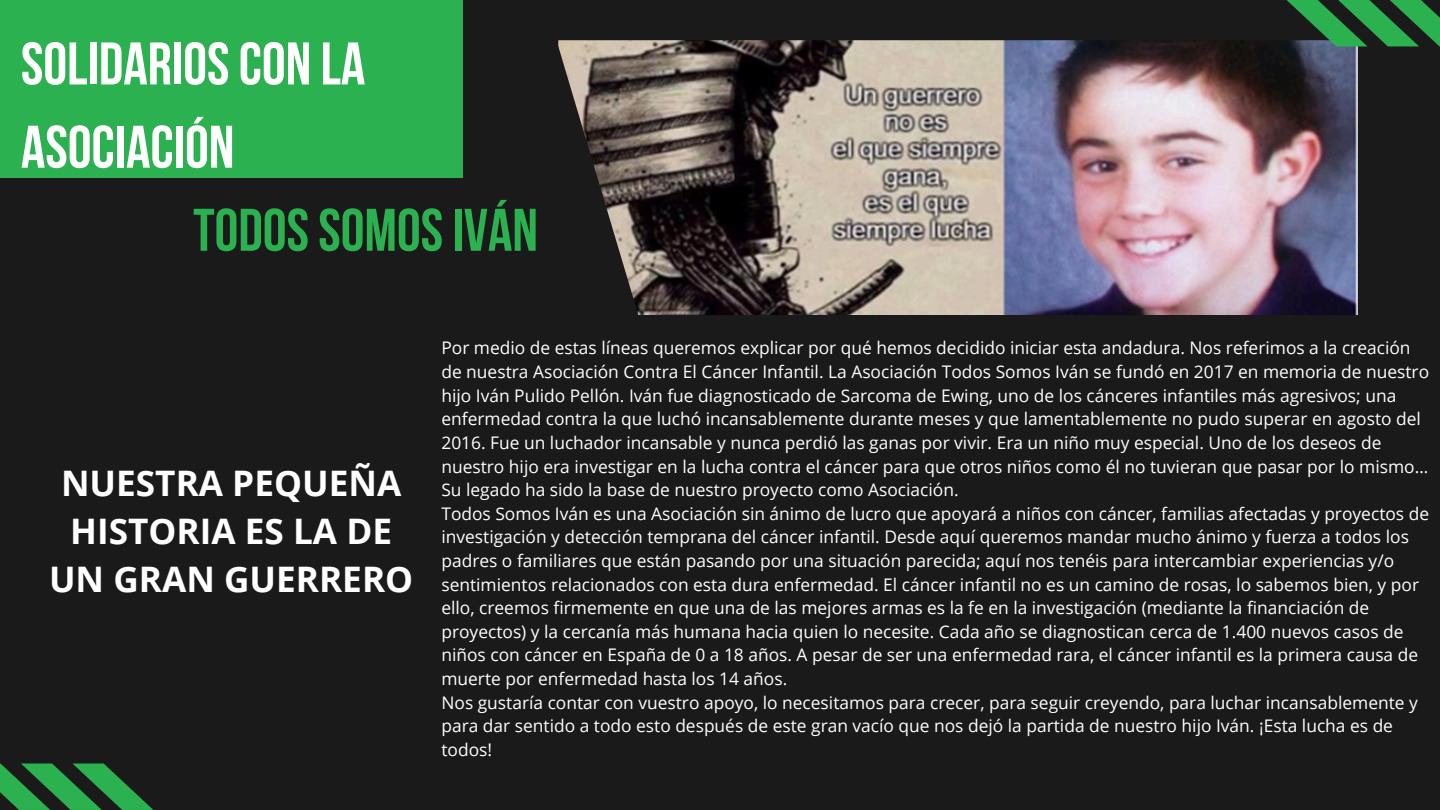
<style>
.page{position:relative;width:1440px;height:810px;background:#1b1a1a}
.page>*{position:absolute;margin:0;border:0;box-sizing:border-box;transform-origin:0 0}
.t1{font:700 60px/83.2px "Bebas Neue";color:#fff}
.t2{font:700 60px "Bebas Neue";color:#2bb150}
.t3{font:700 35.2px/48px "Open Sans";color:#fff;text-align:center}
.t4{font:17.4px/23.6px "Open Sans";color:#fff}
</style>
<div class="page">
<div style="left:0;top:0;width:462px;height:178px;background:#2bb150"></div>
<img style="left:558px;top:40px;width:801px;height:275px">
<svg style="left:1287px;top:0;width:153px;height:46px"></svg>
<svg style="left:0;top:764px;width:153px;height:46px"></svg>
<h1 class="t1" style="left:21px;top:28px;width:346px">SOLIDARIOSCON LA<br>ASOCIACIÓN</h1>
<p class="t2" style="left:193px;top:206px;width:346px">TODOSSOMOSIVÁN</p>
<h1 class="t3" style="left:49px;top:459px;width:366px">NUESTRA PEQUEÑA<br>HISTORIA ES LA DE<br>UN GRAN GUERRERO</h1>
<h2 class="t4" style="left:441px;top:336px;width:989px">Por medio de estas líneas queremos explicar por qué hemos decidido iniciar esta andadura. Nos referimos a la creación de nuestra Asociación Contra El Cáncer Infantil. La Asociación Todos Somos Iván se fundó en 2017 en memoria de nuestro hijo Iván Pulido Pellón. Iván fue diagnosticado de Sarcoma de Ewing, uno de los cánceres infantiles más agresivos; una enfermedad contra la que luchó incansablemente durante meses y que lamentablemente no pudo superar en agosto del 2016. Fue un luchador incansable y nunca perdió las ganas por vivir. Era un niño muy especial. Uno de los deseos de nuestro hijo era investigar en la lucha contra el cáncer para que otros niños como él no tuvieran que pasar por lo mismo… Su legado ha sido la base de nuestro proyecto como Asociación.</h2>
<p class="t4" style="left:441px;top:501px;width:989px">Todos Somos Iván es una Asociación sin ánimo de lucro que apoyará a niños con cáncer, familias afectadas y proyectos de investigación y detección temprana del cáncer infantil. Desde aquí queremos mandar mucho ánimo y fuerza a todos los padres o familiares que están pasando por una situación parecida; aquí nos tenéis para intercambiar experiencias y/o sentimientos relacionados con esta dura enfermedad. El cáncer infantil no es un camino de rosas, lo sabemos bien, y por ello, creemos firmemente en que una de las mejores armas es la fe en la investigación (mediante la financiación de proyectos) y la cercanía más humana hacia quien lo necesite. Cada año se diagnostican cerca de 1.400 nuevos casos de niños con cáncer en España de 0 a 18 años. A pesar de ser una enfermedad rara, el cáncer infantil es la primera causa de muerte por enfermedad hasta los 14 años.</p>
<p class="t4" style="left:441px;top:690px;width:978px">Nos gustaría contar con vuestro apoyo, lo necesitamos para crecer, para seguir creyendo, para luchar incansablemente y para dar sentido a todo esto después de este gran vacío que nos dejó la partida de nuestro hijo Iván. ¡Esta lucha es de todos!</p>
</div>
